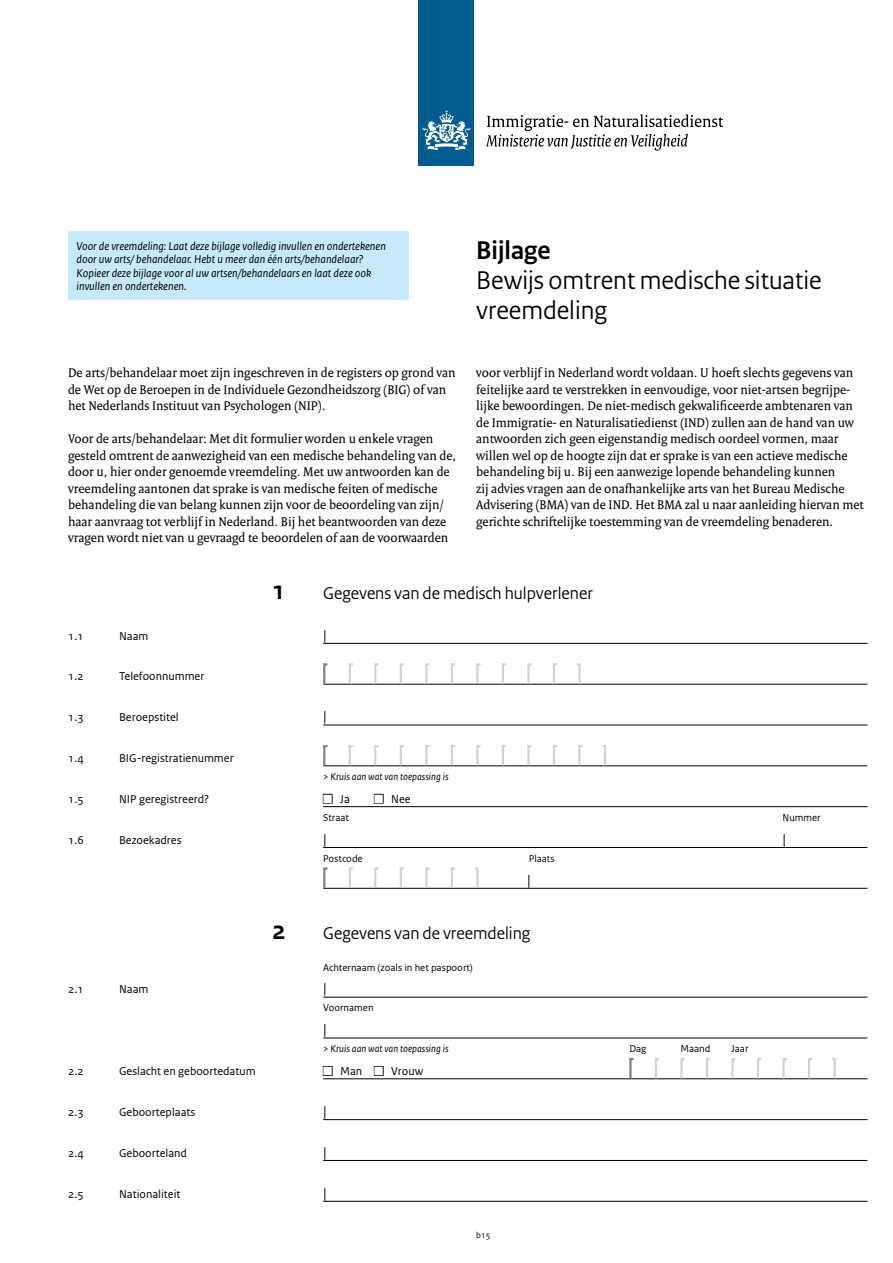
<style>
.page{position:relative;width:893px;height:1263px;background:#fff}
.page>*{position:absolute;margin:0;border:0;box-sizing:border-box;transform-origin:0 0}
.t1{font:27px/30px "Rijksoverheid Sans Heading";color:#000}
.t2{font:700 27px "Rijksoverheid Sans Heading";color:#000}
.t3{font:18px "Rijksoverheid Sans Heading";color:#000}
.t4{font:15px "Rijksoverheid Sans Text";color:#000}
.t5{font:13.5px/16.5px "Rijksoverheid Serif";color:#000}
.t6{font:italic 12px/13.6px "Rijksoverheid Sans Text";color:#000}
.t7{font:12px "Rijksoverheid Sans Text";color:#000}
.t8{font:10.5px "Rijksoverheid Sans Text";color:#000}
.t9{font:italic 10.5px "Rijksoverheid Sans Text";color:#000}
.t10{font:9px "Rijksoverheid Sans Text";color:#000}
.s1{color:#fff}
</style>
<div class="page">
<div style="left:419px;top:0;width:55px;height:166px;background:#005b8e"></div>
<svg style="left:423px;top:110px;width:47px;height:40px"></svg>
<svg style="left:486px;top:114px;width:237px;height:37px"></svg>
<hr style="left:323px;top:643px;width:544px;height:1px;background:#000">
<hr style="left:323px;top:684px;width:544px;height:1px;background:#000">
<hr style="left:323px;top:725px;width:544px;height:1px;background:#000">
<hr style="left:323px;top:765px;width:544px;height:1px;background:#000">
<hr style="left:323px;top:806px;width:544px;height:1px;background:#000">
<hr style="left:323px;top:847px;width:544px;height:1px;background:#000">
<hr style="left:323px;top:888px;width:544px;height:1px;background:#000">
<svg style="left:323px;top:663px;width:7px;height:22px"></svg>
<svg style="left:424px;top:663px;width:8px;height:22px"></svg>
<svg style="left:348px;top:663px;width:7px;height:22px"></svg>
<svg style="left:450px;top:663px;width:7px;height:22px"></svg>
<svg style="left:373px;top:663px;width:8px;height:22px"></svg>
<svg style="left:475px;top:663px;width:8px;height:22px"></svg>
<svg style="left:501px;top:663px;width:7px;height:22px"></svg>
<svg style="left:526px;top:663px;width:8px;height:22px"></svg>
<svg style="left:399px;top:663px;width:7px;height:22px"></svg>
<svg style="left:575px;top:663px;width:7px;height:22px"></svg>
<svg style="left:552px;top:663px;width:7px;height:22px"></svg>
<svg style="left:323px;top:745px;width:7px;height:22px"></svg>
<svg style="left:424px;top:745px;width:8px;height:22px"></svg>
<svg style="left:348px;top:745px;width:7px;height:22px"></svg>
<svg style="left:450px;top:745px;width:7px;height:22px"></svg>
<svg style="left:373px;top:745px;width:8px;height:22px"></svg>
<svg style="left:475px;top:745px;width:8px;height:22px"></svg>
<svg style="left:501px;top:745px;width:7px;height:22px"></svg>
<svg style="left:526px;top:745px;width:8px;height:22px"></svg>
<svg style="left:399px;top:745px;width:7px;height:22px"></svg>
<svg style="left:552px;top:745px;width:7px;height:22px"></svg>
<svg style="left:600px;top:745px;width:7px;height:22px"></svg>
<svg style="left:577px;top:745px;width:8px;height:22px"></svg>
<div style="left:323px;top:794px;width:10px;height:10px;border:2px solid #000"></div>
<div style="left:374px;top:794px;width:10px;height:10px;border:2px solid #000"></div>
<svg style="left:323px;top:867px;width:7px;height:22px"></svg>
<svg style="left:348px;top:867px;width:7px;height:22px"></svg>
<svg style="left:373px;top:867px;width:8px;height:22px"></svg>
<svg style="left:399px;top:867px;width:7px;height:22px"></svg>
<svg style="left:450px;top:867px;width:7px;height:22px"></svg>
<svg style="left:473px;top:867px;width:7px;height:22px"></svg>
<svg style="left:424px;top:867px;width:8px;height:22px"></svg>
<hr style="left:323px;top:997px;width:544px;height:1px;background:#000">
<hr style="left:323px;top:1037px;width:544px;height:1px;background:#000">
<hr style="left:323px;top:1078px;width:544px;height:1px;background:#000">
<hr style="left:323px;top:1119px;width:544px;height:1px;background:#000">
<hr style="left:323px;top:1160px;width:544px;height:1px;background:#000">
<hr style="left:323px;top:1201px;width:544px;height:1px;background:#000">
<div style="left:323px;top:1066px;width:10px;height:10px;border:2px solid #000"></div>
<div style="left:374px;top:1066px;width:10px;height:10px;border:2px solid #000"></div>
<svg style="left:628px;top:1058px;width:8px;height:22px"></svg>
<svg style="left:654px;top:1058px;width:7px;height:22px"></svg>
<svg style="left:756px;top:1058px;width:7px;height:22px"></svg>
<svg style="left:781px;top:1058px;width:8px;height:22px"></svg>
<svg style="left:807px;top:1058px;width:7px;height:22px"></svg>
<svg style="left:705px;top:1058px;width:7px;height:22px"></svg>
<svg style="left:830px;top:1058px;width:7px;height:22px"></svg>
<svg style="left:679px;top:1058px;width:8px;height:22px"></svg>
<svg style="left:730px;top:1058px;width:8px;height:22px"></svg>
<div style="left:68px;top:231px;width:340px;height:68px;background:#c7eafb"></div>
<p class="t6" style="left:77px;top:239px;width:311px">Voor de vreemdeling: Laat deze bijlage volledig invullen en ondertekenen door uw arts/ behandelaar. Hebt u meer dan één arts/behandelaar?<br>Kopieer deze bijlage voor al uw artsen/behandelaars en laat deze ook invullen en ondertekenen.</p>
<p class="t5" style="left:68px;top:365px;width:389px">De arts/behandelaar moet zijn ingeschreven in de registers op grond van de Wet op de Beroepen in de Individuele Gezondheidszorg (BIG) of van het Nederlands Instituut van Psychologen (NIP).</p>
<p class="t5" style="left:68px;top:431px;width:390px">Voor de arts/behandelaar: Met dit formulier worden u enkele vragen gesteld omtrent de aanwezigheid van een medische behandeling van de, door u, hier onder genoemde vreemdeling. Met uw antwoorden kan de vreemdeling aantonen dat sprake is van medische feiten of medische behandeling die van belang kunnen zijn voor de beoordeling van zijn/ haar aanvraag tot verblijf in Nederland. Bij het beantwoorden van deze vragen wordt niet van u gevraagd te beoordelen of aan de voorwaarden</p>
<h1 class="t2" style="left:476px;top:235px;width:76px">Bijlage</h1>
<h1 class="t1" style="left:476px;top:265px;width:347px">Bewijs omtrent medische situatie vreemdeling</h1>
<p class="t5" style="left:476px;top:365px;width:389px">voor verblijf in Nederland wordt voldaan. U hoeft slechts gegevens van feitelijke aard te verstrekken in eenvoudige, voor niet-artsen begrijpe&shy;lijke bewoordingen. De niet-medisch gekwalificeerde ambtenaren van de Immigratie- en Naturalisatiedienst (IND) zullen aan de hand van uw antwoorden zich geen eigenstandig medisch oordeel vormen, maar willen wel op de hoogte zijn dat er sprake is van een actieve medische behandeling bij u. Bij een aanwezige lopende behandeling kunnen<br>zij advies vragen aan de onafhankelijke arts van het Bureau Medische Advisering (BMA) van de IND. Het BMA zal u naar aanleiding hiervan met gerichte schriftelijke toestemming van de vreemdeling benaderen.</p>
<p class="t7" style="left:68px;top:629px;width:17px">1.1</p>
<p class="t7" style="left:119px;top:629px;width:31px">Naam</p>
<p class="t7" style="left:68px;top:670px;width:17px">1.2</p>
<p class="t7" style="left:119px;top:670px;width:87px">Telefoonnummer</p>
<p class="t7" style="left:68px;top:710px;width:17px">1.3</p>
<p class="t7" style="left:119px;top:710px;width:61px">Beroepstitel</p>
<p class="t7" style="left:68px;top:751px;width:17px">1.4</p>
<p class="t7" style="left:119px;top:751px;width:116px">BIG-registratienummer</p>
<p class="t7" style="left:68px;top:792px;width:17px">1.5</p>
<p class="t7" style="left:119px;top:792px;width:92px">NIP geregistreerd?</p>
<p class="t7" style="left:68px;top:833px;width:17px">1.6</p>
<p class="t7" style="left:119px;top:833px;width:64px">Bezoekadres</p>
<p class="t7" style="left:68px;top:982px;width:17px">2.1</p>
<p class="t7" style="left:119px;top:982px;width:31px">Naam</p>
<p class="t7" style="left:68px;top:1064px;width:17px">2.2</p>
<p class="t7" style="left:119px;top:1064px;width:138px">Geslacht en geboortedatum</p>
<p class="t7" style="left:68px;top:1105px;width:17px">2.3</p>
<p class="t7" style="left:119px;top:1105px;width:78px">Geboorteplaats</p>
<p class="t7" style="left:68px;top:1146px;width:17px">2.4</p>
<p class="t7" style="left:119px;top:1146px;width:69px">Geboorteland</p>
<p class="t7" style="left:68px;top:1187px;width:17px">2.5</p>
<p class="t7" style="left:119px;top:1187px;width:63px">Nationaliteit</p>
<h1 class="t2" style="left:272px;top:575px;width:15px">1</h1>
<h2 class="t3" style="left:323px;top:582px;width:271px">Gegevens van de medisch hulpverlener</h2>
<p class="t4" style="left:323px;top:626px;width:5px">|</p>
<p class="t4" style="left:323px;top:708px;width:5px">|</p>
<p class="t9" style="left:323px;top:771px;width:127px">&gt; Kruis aan wat van toepassing is</p>
<p class="t7" style="left:323px;top:792px;width:28px"><span class="s1">■</span> Ja</p>
<p class="t7" style="left:374px;top:792px;width:38px"><span class="s1">■</span> Nee</p>
<p class="t8" style="left:323px;top:811px;width:27px">Straat</p>
<p class="t8" style="left:782px;top:811px;width:40px">Nummer</p>
<p class="t4" style="left:323px;top:830px;width:5px">|</p>
<p class="t4" style="left:782px;top:830px;width:5px">|</p>
<p class="t8" style="left:323px;top:852px;width:41px">Postcode</p>
<p class="t8" style="left:529px;top:852px;width:28px">Plaats</p>
<p class="t4" style="left:527px;top:871px;width:5px">|</p>
<h1 class="t2" style="left:272px;top:915px;width:15px">2</h1>
<h2 class="t3" style="left:323px;top:923px;width:209px">Gegevens van de vreemdeling</h2>
<p class="t8" style="left:323px;top:961px;width:151px">Achternaam (zoals in het paspoort)</p>
<p class="t4" style="left:323px;top:980px;width:5px">|</p>
<p class="t8" style="left:323px;top:1002px;width:52px">Voornamen</p>
<p class="t4" style="left:323px;top:1021px;width:5px">|</p>
<p class="t9" style="left:323px;top:1043px;width:127px">&gt; Kruis aan wat van toepassing is</p>
<p class="t8" style="left:629px;top:1043px;width:19px">Dag</p>
<p class="t8" style="left:680px;top:1043px;width:32px">Maand</p>
<p class="t8" style="left:731px;top:1043px;width:19px">Jaar</p>
<p class="t7" style="left:323px;top:1064px;width:102px"><span class="s1">■</span> Man <span class="s1">■</span> Vrouw</p>
<p class="t4" style="left:323px;top:1102px;width:5px">|</p>
<p class="t4" style="left:323px;top:1143px;width:5px">|</p>
<p class="t4" style="left:323px;top:1184px;width:5px">|</p>
<p class="t10" style="left:476px;top:1230px;width:16px">b15</p>
</div>
